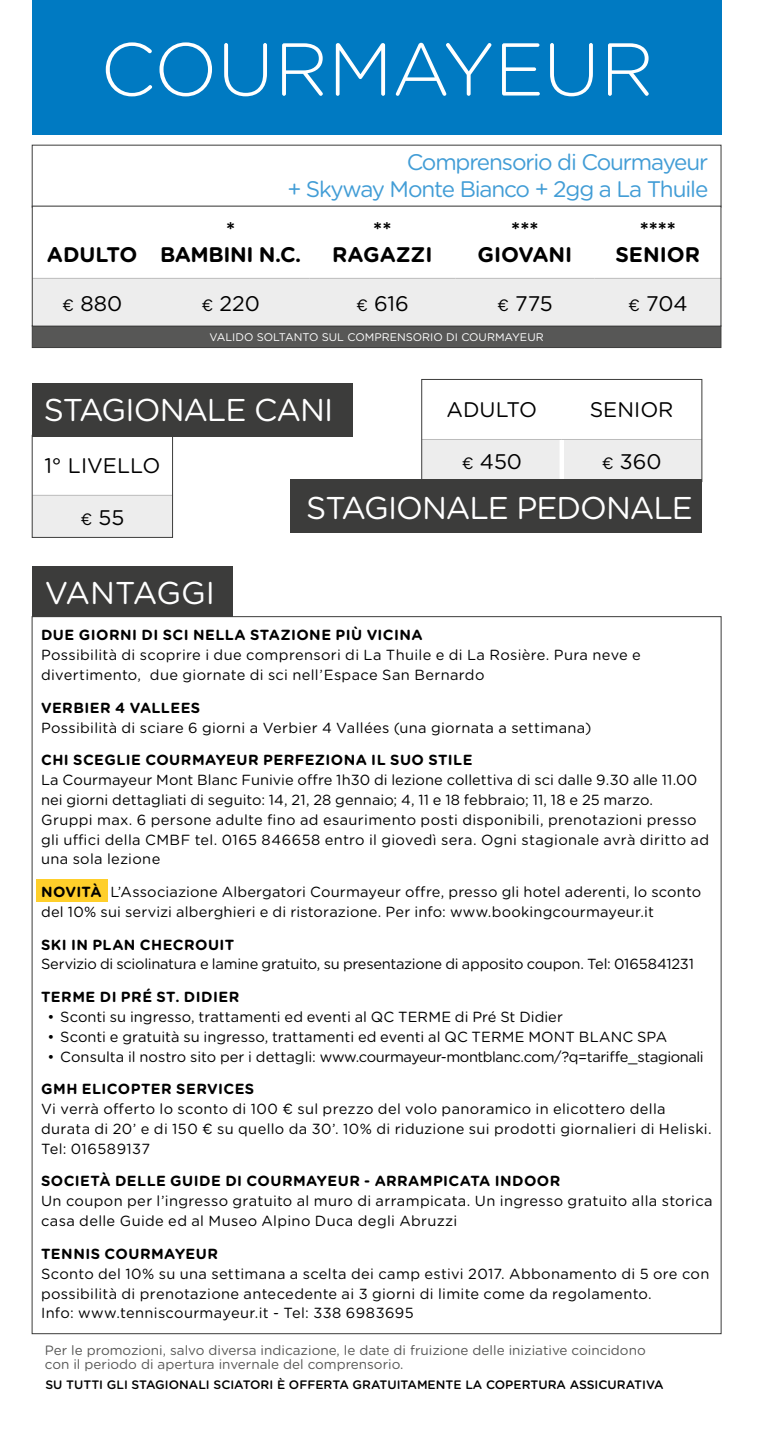
<style>
.page{position:relative;width:766px;height:1436px;background:#fff}
.page>*{position:absolute;margin:0;border:0;box-sizing:border-box;transform-origin:0 0}
.t1{font:300 74.48px "Gotham Rounded";letter-spacing:-.015em;color:#fff}
.t2{font:31.5px "Gotham Rounded";letter-spacing:-.035em;color:#fff}
.t3{font:31.5px "Gotham Rounded";color:#fff}
.t4{font:22.5px/27px "Gotham Rounded";letter-spacing:-.05em;color:#429dd6;text-align:right}
.t5{font:21.15px "Gotham Rounded";color:#000}
.t6{font:700 21.15px/25.4px "Gotham Rounded";color:#000;text-align:center}
.t7{font:700 21.15px/25.4px "Gotham Rounded";letter-spacing:-.02em;color:#000;text-align:center}
.t8{font:14.62px/19.8px "Gotham Rounded";letter-spacing:.015em;color:#000}
.t9{font:700 14.62px "Gotham Rounded";letter-spacing:.03em;color:#000}
.t10{font:14.62px "Gotham Rounded";letter-spacing:-.02em;color:#000}
.t11{font:14.62px "Gotham Rounded";letter-spacing:-.025em;color:#000}
.t12{font:13.5px/13.5px "Gotham Rounded";color:#575756}
.t13{font:500 12.15px "Gotham Rounded";color:#000}
.t14{font:11.03px "Gotham Rounded";color:#fff}
.s1{font-size:16.43px}
.s2{font-weight:700}
</style>
<div class="page">
<div style="left:36px;top:879px;width:71px;height:22px;background:#ffcf2a"></div>
<div style="left:32px;top:495px;width:140px;height:42px;background:#ededed"></div>
<hr style="left:32px;top:495px;width:140px;height:1px;background:#bcbcbc">
<div style="left:32px;top:435px;width:141px;height:102px;border:1px solid #3c3c3b"></div>
<div style="left:423px;top:440px;width:277px;height:39px;background:#ededed"></div>
<div style="left:559px;top:439px;width:5px;height:42px;background:#fff"></div>
<hr style="left:422px;top:439px;width:139px;height:1px;background:#bcbcbc">
<hr style="left:561px;top:439px;width:140px;height:1px;background:#bcbcbc">
<div style="left:421px;top:379px;width:281px;height:103px;border:1px solid #3c3c3b"></div>
<div style="left:32px;top:566px;width:200px;height:50px;background:#3c3c3b"></div>
<div style="left:32px;top:325px;width:689px;height:23px;background:#575756;border:1px solid #3c3c3b"></div>
<div style="left:33px;top:0;width:688px;height:134px;background:#007ac2"></div>
<div style="left:32px;top:383px;width:320px;height:53px;background:#3c3c3b"></div>
<div style="left:290px;top:479px;width:412px;height:54px;background:#3c3c3b"></div>
<div style="left:34px;top:279px;width:685px;height:45px;background:#ededed"></div>
<hr style="left:33px;top:278px;width:119px;height:1px;background:#bcbcbc">
<hr style="left:152px;top:278px;width:157px;height:1px;background:#bcbcbc">
<hr style="left:309px;top:278px;width:146px;height:1px;background:#bcbcbc">
<hr style="left:455px;top:278px;width:139px;height:1px;background:#bcbcbc">
<hr style="left:594px;top:278px;width:127px;height:1px;background:#bcbcbc">
<h1 class="t1" style="left:100px;top:19px;width:555px">COURMAYEUR</h1>
<h3 class="t6" style="left:47px;top:241px;width:92px">ADULTO</h3>
<h3 class="t4" style="left:287px;top:147px;width:422px">Comprensorio di Courmayeur<br>+ Skyway Monte Bianco + 2gg a La Thuile</h3>
<h3 class="t7" style="left:160px;top:216px;width:143px">*<br>BAMBINI N.C.</h3>
<h3 class="t6" style="left:332px;top:216px;width:102px">**<br>RAGAZZI</h3>
<h3 class="t6" style="left:477px;top:216px;width:96px">***<br>GIOVANI</h3>
<h3 class="t6" style="left:615px;top:216px;width:86px">****<br>SENIOR</h3>
<h3 class="t5" style="left:62px;top:288px;width:61px"><span class="s1">€</span> 880</h3>
<h3 class="t5" style="left:201px;top:288px;width:60px"><span class="s1">€</span> 220</h3>
<h3 class="t5" style="left:356px;top:288px;width:54px"><span class="s1">€</span> 616</h3>
<h3 class="t5" style="left:497px;top:288px;width:57px"><span class="s1">€</span> 775</h3>
<h3 class="t5" style="left:627px;top:288px;width:61px"><span class="s1">€</span> 704</h3>
<p class="t14" style="left:209px;top:329px;width:335px">VALIDO SOLTANTO SUL COMPRENSORIO DI COURMAYEUR</p>
<h2 class="t2" style="left:44px;top:388px;width:291px">STAGIONALE CANI</h2>
<h3 class="t5" style="left:446px;top:395px;width:92px">ADULTO</h3>
<h3 class="t5" style="left:589px;top:395px;width:85px">SENIOR</h3>
<h3 class="t5" style="left:461px;top:447px;width:62px"><span class="s1">€</span> 450</h3>
<h3 class="t5" style="left:601px;top:447px;width:61px"><span class="s1">€</span> 360</h3>
<h3 class="t5" style="left:44px;top:450px;width:117px">1° LIVELLO</h3>
<h3 class="t5" style="left:80px;top:502px;width:46px"><span class="s1">€</span> 55</h3>
<h2 class="t2" style="left:306px;top:486px;width:388px">STAGIONALE PEDONALE</h2>
<h2 class="t3" style="left:45px;top:571px;width:171px">VANTAGGI</h2>
<p class="t9" style="left:41px;top:624px;width:383px">DUE GIORNI DI SCI NELLA STAZIONE PIÙ VICINA</p>
<p class="t8" style="left:41px;top:644px;width:601px">Possibilità di scoprire i due comprensori di La Thuile e di La Rosière. Pura neve e divertimento, due giornate di sci nell’Espace San Bernardo</p>
<p class="t9" style="left:41px;top:696px;width:161px">VERBIER 4 VALLEES</p>
<p class="t8" style="left:41px;top:716px;width:551px">Possibilità di sciare 6 giorni a Verbier 4 Vallées (una giornata a settimana)</p>
<p class="t9" style="left:41px;top:749px;width:433px">CHI SCEGLIE COURMAYEUR PERFEZIONA IL SUO STILE</p>
<p class="t8" style="left:41px;top:769px;width:669px">La Courmayeur Mont Blanc Funivie offre 1h30 di lezione collettiva di sci dalle 9.30 alle 11.00 nei giorni dettagliati di seguito: 14, 21, 28 gennaio; 4, 11 e 18 febbraio; 11, 18 e 25 marzo.<br>Gruppi max. 6 persone adulte fino ad esaurimento posti disponibili, prenotazioni presso gli uffici della CMBF tel. 0165 846658 entro il giovedì sera. Ogni stagionale avrà diritto ad una sola lezione</p>
<p class="t8" style="left:41px;top:881px;width:661px"><span class="s2">NOVITÀ</span> L’Associazione Albergatori Courmayeur offre, presso gli hotel aderenti, lo sconto del 10% sui servizi alberghieri e di ristorazione. Per info: www.bookingcourmayeur.it</p>
<p class="t9" style="left:41px;top:933px;width:195px">SKI IN PLAN CHECROUIT</p>
<p class="t10" style="left:41px;top:954px;width:654px">Servizio di sciolinatura e lamine gratuito, su presentazione di apposito coupon. Tel: 0165841231</p>
<p class="t9" style="left:41px;top:985px;width:200px">TERME DI PRÉ ST. DIDIER</p>
<p class="t8" style="left:47px;top:1006px;width:517px">• Sconti su ingresso, trattamenti ed eventi al QC TERME di Pré St Didier</p>
<p class="t8" style="left:47px;top:1025px;width:621px">• Sconti e gratuità su ingresso, trattamenti ed eventi al QC TERME MONT BLANC SPA</p>
<p class="t11" style="left:47px;top:1046px;width:657px">• Consulta il nostro sito per i dettagli: www.courmayeur-montblanc.com/?q=tariffe_stagionali</p>
<p class="t9" style="left:41px;top:1078px;width:215px">GMH ELICOPTER SERVICES</p>
<p class="t8" style="left:41px;top:1098px;width:672px">Vi verrà offerto lo sconto di 100 € sul prezzo del volo panoramico in elicottero della durata di 20’ e di 150 € su quello da 30’. 10% di riduzione sui prodotti giornalieri di Heliski.<br>Tel: 016589137</p>
<p class="t9" style="left:41px;top:1170px;width:520px">SOCIETÀ DELLE GUIDE DI COURMAYEUR - ARRAMPICATA INDOOR</p>
<p class="t8" style="left:41px;top:1190px;width:673px">Un coupon per l’ingresso gratuito al muro di arrampicata. Un ingresso gratuito alla storica casa delle Guide ed al Museo Alpino Duca degli Abruzzi</p>
<p class="t9" style="left:41px;top:1242px;width:178px">TENNIS COURMAYEUR</p>
<p class="t8" style="left:41px;top:1262px;width:669px">Sconto del 10% su una settimana a scelta dei camp estivi 2017. Abbonamento di 5 ore con possibilità di prenotazione antecedente ai 3 giorni di limite come da regolamento.<br>Info: www.tenniscourmayeur.it - Tel: 338 6983695</p>
<p class="t12" style="left:45px;top:1342px;width:602px">Per le promozioni, salvo diversa indicazione, le date di fruizione delle iniziative coincidono con il periodo di apertura invernale del comprensorio.</p>
<p class="t13" style="left:45px;top:1376px;width:619px">SU TUTTI GLI STAGIONALI SCIATORI È OFFERTA GRATUITAMENTE LA COPERTURA ASSICURATIVA</p>
</div>
